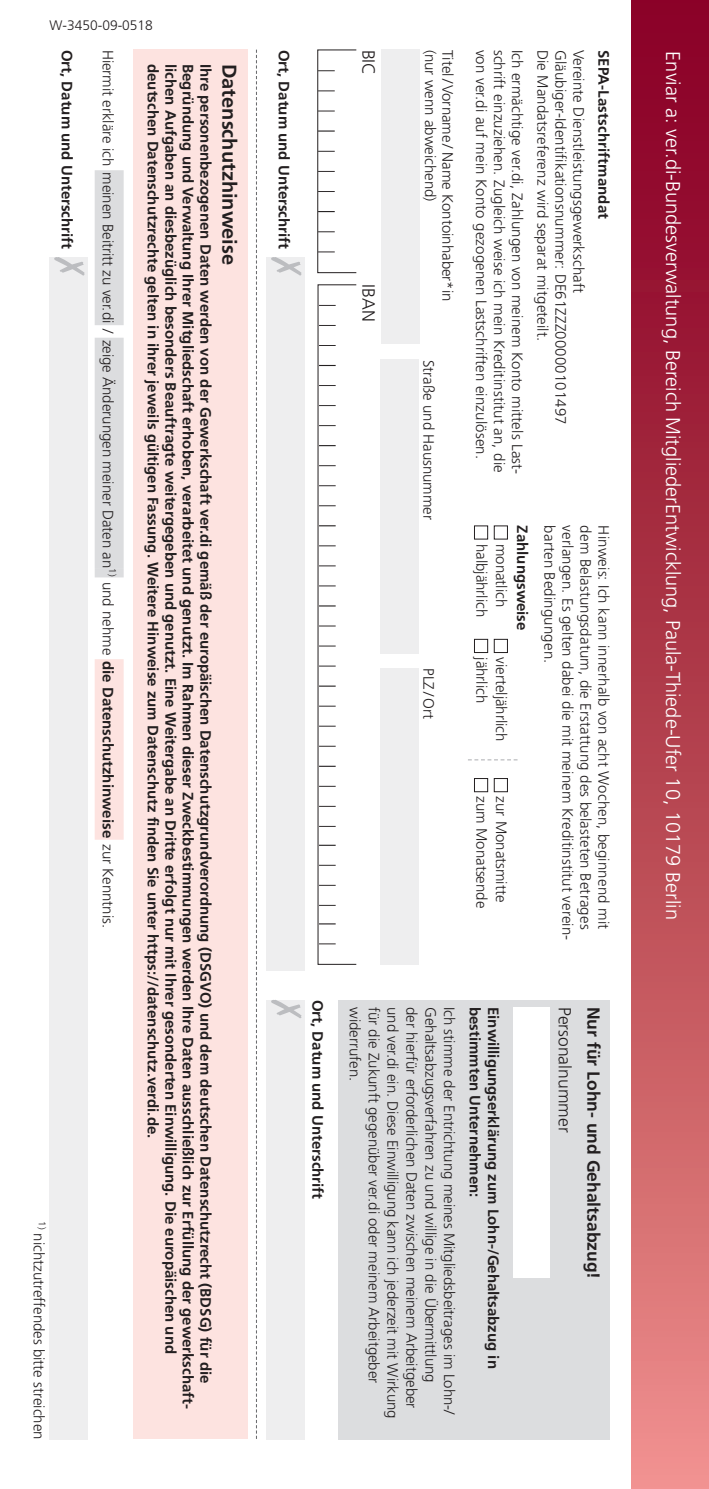
<style>
.page{position:relative;width:709px;height:1489px;background:#fff}
.page>*{position:absolute;margin:0;border:0;box-sizing:border-box;transform-origin:0 0}
.t1{font:300 20px "Frutiger LT Pro";color:#fff}
.t2{font:700 20px "Frutiger LT Pro";color:#231f20}
.t3{font:300 17.75px "Frutiger LT Pro";color:#231f20}
.t4{font:700 17.5px "Frutiger LT Pro";color:#231f20}
.t5{font:300 17.5px "Frutiger LT Pro";color:#231f20}
.t6{font:300 15px "Frutiger LT Pro";color:#231f20}
.t7{font:700 15px/17.5px "Frutiger LT Pro";color:#231f20}
.t8{font:300 13.75px "Frutiger LT Pro";color:#231f20}
.s1{font-weight:700}
</style>
<div class="page">
<div style="left:381px;top:50px;width:39px;height:294px;background:#eeeeef"></div>
<div style="left:494px;top:525px;width:14px;height:14px;border:1px solid #231f20"></div>
<div style="left:494px;top:639px;width:14px;height:14px;border:1px solid #231f20"></div>
<div style="left:494px;top:778px;width:14px;height:14px;border:1px solid #231f20"></div>
<div style="left:474px;top:525px;width:14px;height:14px;border:1px solid #231f20"></div>
<div style="left:474px;top:639px;width:14px;height:14px;border:1px solid #231f20"></div>
<div style="left:474px;top:778px;width:14px;height:14px;border:1px solid #231f20"></div>
<svg style="left:468px;top:759px;width:49px;height:1px"></svg>
<div style="left:134px;top:50px;width:114px;height:1389px;background:#fde3e0"></div>
<div style="left:95px;top:170px;width:29px;height:155px;background:#dcdddf"></div>
<div style="left:95px;top:338px;width:29px;height:230px;background:#dcdddf"></div>
<div style="left:95px;top:568px;width:29px;height:9px;background:#dcdddf"></div>
<div style="left:95px;top:659px;width:29px;height:180px;background:#fde3e0"></div>
<div style="left:49px;top:257px;width:39px;height:1182px;background:#eeeeef"></div>
<svg style="left:54px;top:257px;width:31px;height:18px"></svg>
<svg style="left:317px;top:49px;width:40px;height:224px"></svg>
<div style="left:266px;top:257px;width:39px;height:713px;background:#eeeeef"></div>
<svg style="left:271px;top:257px;width:31px;height:18px"></svg>
<svg style="left:317px;top:284px;width:40px;height:680px"></svg>
<div style="left:380px;top:360px;width:39px;height:294px;background:#eeeeef"></div>
<div style="left:380px;top:668px;width:39px;height:296px;background:#eeeeef"></div>
<div style="left:496px;top:999px;width:113px;height:440px;background:#dcdddf"></div>
<div style="left:513px;top:1006px;width:36px;height:271px;background:#fff"></div>
<div style="left:338px;top:999px;width:170px;height:440px;background:#dcdddf"></div>
<svg style="left:256px;top:50px;width:1px;height:1389px"></svg>
<div style="left:631px;top:0;width:78px;height:1488px;background:linear-gradient(to bottom,#83001e,#ea8d86)"></div>
<div style="left:266px;top:999px;width:39px;height:440px;background:#eeeeef"></div>
<svg style="left:271px;top:999px;width:31px;height:19px"></svg>
<p class="t8" style="left:50px;top:17px;width:105px">W-3450-09-0518</p>
<p class="t7" style="left:76px;top:50px;width:200px;rotate:90deg">Ort, Datum und Unterschrift</p>
<p class="t6" style="left:117px;top:50px;width:880px;rotate:90deg">Hiermit erkläre ich meinen Beitritt zu ver.di / zeige Änderungen meiner Daten an<sup>1)</sup> und nehme <span class="s1">die Datenschutzhinweise</span> zur Kenntnis.</p>
<p class="t6" style="left:48px;top:1220px;width:220px;rotate:90deg"><sup>1)</sup> nichtzutreffendes bitte streichen</p>
<p class="t7" style="left:197px;top:64px;width:1346px;rotate:90deg">Begründung und Verwaltung Ihrer Mitgliedschaft erhoben, verarbeitet und genutzt. Im Rahmen dieser Zweckbestimmungen werden Ihre Daten ausschließlich zur Erfüllung der gewerkschaft&shy;lichen Aufgaben an diesbezüglich besonders Beauftragte weitergegeben und genutzt. Eine Weitergabe an Dritte erfolgt nur mit Ihrer gesonderten Einwilligung. Die europäischen und deutschen Datenschutzrechte gelten in ihrer jeweils gültigen Fassung. Weitere Hinweise zum Datenschutz finden Sie unter https://datenschutz.verdi.de.</p>
<p class="t7" style="left:214px;top:64px;width:1320px;rotate:90deg">Ihre personenbezogenen Daten werden von der Gewerkschaft ver.di gemäß der europäischen Datenschutzgrundverordnung (DSGVO) und dem deutschen Datenschutzrecht (BDSG) für die</p>
<h1 class="t2" style="left:241px;top:64px;width:203px;rotate:90deg">Datenschutzhinweise</h1>
<p class="t7" style="left:293px;top:50px;width:200px;rotate:90deg">Ort, Datum und Unterschrift</p>
<p class="t3" style="left:379px;top:50px;width:27px;rotate:90deg">BIC</p>
<p class="t3" style="left:379px;top:284px;width:39px;rotate:90deg">IBAN</p>
<p class="t6" style="left:526px;top:50px;width:426px;rotate:90deg">Ich ermächtige ver.di, Zahlungen von meinem Konto mittels Last-</p>
<p class="t6" style="left:551px;top:50px;width:293px;rotate:90deg">Die Mandatsreferenz wird separat mitgeteilt.</p>
<p class="t6" style="left:569px;top:50px;width:376px;rotate:90deg">Gläubiger-Identifikationsnummer: DE61ZZZ00000101497</p>
<p class="t6" style="left:587px;top:50px;width:245px;rotate:90deg">Vereinte Dienstleistungsgewerkschaft</p>
<p class="t7" style="left:612px;top:50px;width:171px;rotate:90deg">SEPA-Lastschriftmandat</p>
<p class="t6" style="left:456px;top:50px;width:253px;rotate:90deg">Titel/Vorname/ Name Kontoinhaber*in</p>
<p class="t6" style="left:490px;top:50px;width:411px;rotate:90deg">von ver.di auf mein Konto gezogenen Lastschriften einzulösen.</p>
<p class="t6" style="left:508px;top:50px;width:424px;rotate:90deg">schrift einzuziehen. Zugleich weise ich mein Kreditinstitut an, die</p>
<p class="t6" style="left:439px;top:50px;width:153px;rotate:90deg">(nur wenn abweichend)</p>
<p class="t6" style="left:437px;top:360px;width:162px;rotate:90deg">Straße und Hausnummer</p>
<p class="t6" style="left:437px;top:668px;width:52px;rotate:90deg">PLZ /Ort</p>
<p class="t6" style="left:576px;top:525px;width:416px;rotate:90deg">verlangen. Es gelten dabei die mit meinem Kreditinstitut verein-</p>
<p class="t6" style="left:594px;top:525px;width:405px;rotate:90deg">dem Belastungsdatum, die Erstattung des belasteten Betrages</p>
<p class="t7" style="left:531px;top:525px;width:107px;rotate:90deg">Zahlungsweise</p>
<p class="t6" style="left:558px;top:525px;width:139px;rotate:90deg">barten Bedingungen.</p>
<p class="t6" style="left:612px;top:525px;width:405px;rotate:90deg">Hinweis: Ich kann innerhalb von acht Wochen, beginnend mit</p>
<p class="t6" style="left:510px;top:543px;width:65px;rotate:90deg">monatlich</p>
<p class="t6" style="left:490px;top:543px;width:75px;rotate:90deg">halbjährlich</p>
<p class="t6" style="left:490px;top:657px;width:47px;rotate:90deg">jährlich</p>
<p class="t6" style="left:510px;top:657px;width:86px;rotate:90deg">vierteljährlich</p>
<p class="t6" style="left:490px;top:796px;width:113px;rotate:90deg">zum Monatsende</p>
<p class="t6" style="left:510px;top:796px;width:107px;rotate:90deg">zur Monatsmitte</p>
<p class="t7" style="left:326px;top:999px;width:200px;rotate:90deg">Ort, Datum und Unterschrift</p>
<p class="t6" style="left:364px;top:1006px;width:76px;rotate:90deg">widerrufen.</p>
<p class="t6" style="left:383px;top:1006px;width:378px;rotate:90deg">für die Zukunft gegenüber ver.di oder meinem Arbeitgeber</p>
<p class="t6" style="left:401px;top:1006px;width:413px;rotate:90deg">und ver.di ein. Diese Einwilligung kann ich jederzeit mit Wirkung</p>
<p class="t6" style="left:420px;top:1006px;width:403px;rotate:90deg">der hierfür erforderlichen Daten zwischen meinem Arbeitgeber</p>
<p class="t6" style="left:439px;top:1006px;width:377px;rotate:90deg">Gehaltsabzugsverfahren zu und willige in die Übermittlung</p>
<p class="t6" style="left:458px;top:1006px;width:410px;rotate:90deg">Ich stimme der Entrichtung meines Mitgliedsbeitrages im Lohn-/</p>
<p class="t7" style="left:484px;top:1006px;width:192px;rotate:90deg">bestimmten Unternehmen:</p>
<p class="t7" style="left:502px;top:1006px;width:363px;rotate:90deg">Einwilligungserklärung zum Lohn-/Gehaltsabzug in</p>
<p class="t5" style="left:575px;top:1006px;width:127px;rotate:90deg">Personalnummer</p>
<p class="t4" style="left:604px;top:1006px;width:274px;rotate:90deg">Nur für Lohn- und Gehaltsabzug!</p>
<h1 class="t1" style="left:684px;top:51px;width:869px;rotate:90deg">Enviar a: ver.di-Bundesverwaltung, Bereich MitgliederEntwicklung, Paula-Thiede-Ufer 10, 10179 Berlin</h1>
</div>
